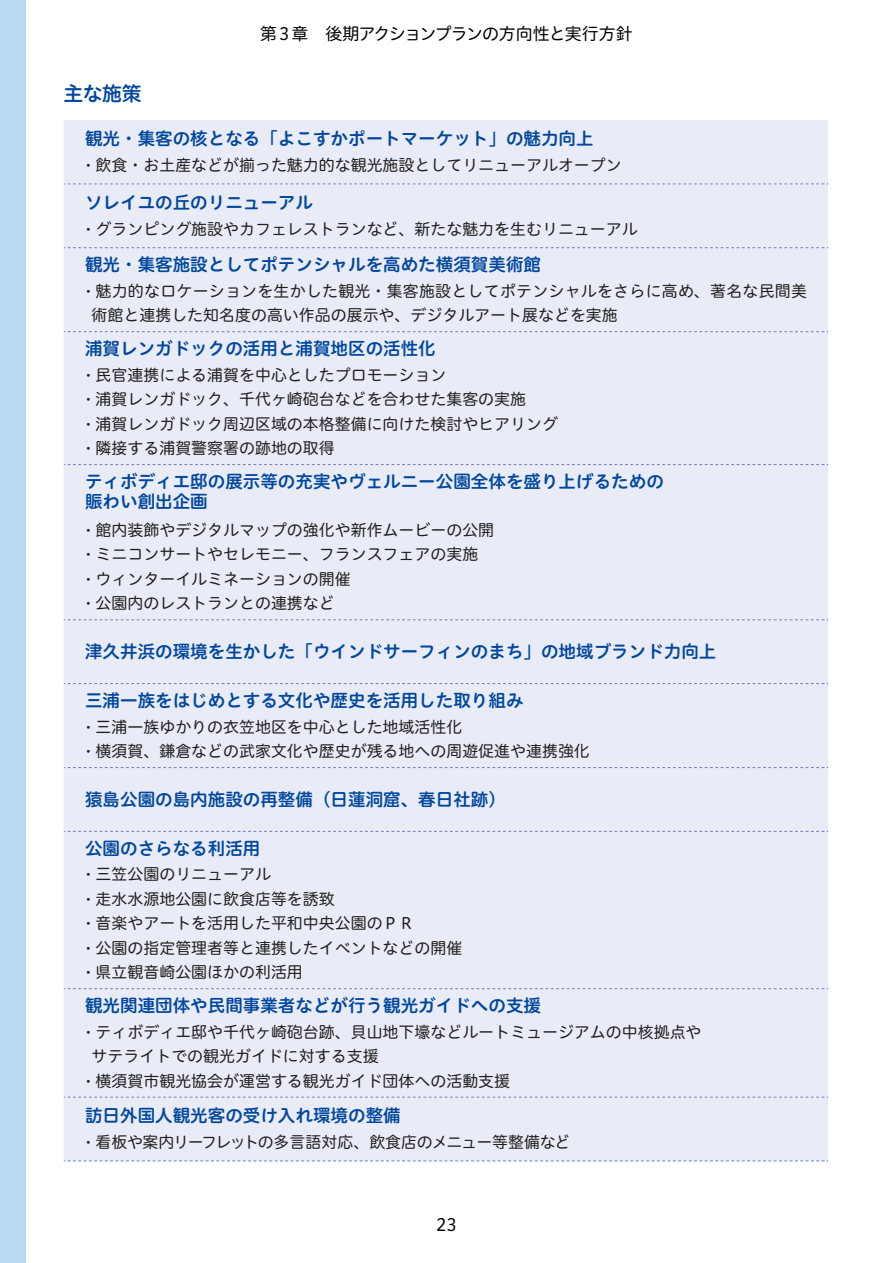
<style>
.page{position:relative;width:893px;height:1263px;background:#fff}
.page>*{position:absolute;margin:0;border:0;box-sizing:border-box;transform-origin:0 0}
.t1{font:19.95px "Hiragino UD Sans R Std W6";color:#00479d}
.t2{font:17.55px/20.2px "Hiragino UD Sans R Std W6";color:#00479d}
.t3{font:16.95px "Hiragino UD Sans R Std W4";letter-spacing:-.055em;color:#000}
.t4{font:15.9px/24.5px "Hiragino UD Sans R Std W4";color:#1f1e1d}
.t5{font:15.9px "Hiragino UD Sans R Std W4";letter-spacing:-.02em;color:#1f1e1d}
</style>
<div class="page">
<div style="left:0;top:0;width:26px;height:1263px;background:#bbd8f2"></div>
<div style="left:64px;top:120px;width:764px;height:1040px;background:#e9ebf6"></div>
<svg style="left:64px;top:183px;width:764px;height:1px"></svg>
<svg style="left:64px;top:247px;width:764px;height:1px"></svg>
<svg style="left:64px;top:331px;width:764px;height:1px"></svg>
<svg style="left:64px;top:464px;width:764px;height:1px"></svg>
<svg style="left:64px;top:619px;width:764px;height:1px"></svg>
<svg style="left:64px;top:683px;width:764px;height:1px"></svg>
<svg style="left:64px;top:767px;width:764px;height:1px"></svg>
<svg style="left:64px;top:831px;width:764px;height:1px"></svg>
<svg style="left:64px;top:988px;width:764px;height:1px"></svg>
<svg style="left:64px;top:1096px;width:764px;height:2px"></svg>
<svg style="left:64px;top:1160px;width:764px;height:1px"></svg>
<p class="t3" style="left:260px;top:21px;width:374px">第３章　後期アクションプランの方向性と実行方針</p>
<p class="t1" style="left:64px;top:78px;width:80px">主な施策</p>
<p class="t2" style="left:85px;top:128px;width:510px">観光・集客の核となる「よこすかポートマーケット」の魅力向上</p>
<p class="t4" style="left:85px;top:152px;width:538px">• 飲食・お土産などが揃った魅力的な観光施設としてリニューアルオープン</p>
<p class="t2" style="left:85px;top:192px;width:230px">ソレイユの丘のリニューアル</p>
<p class="t4" style="left:85px;top:216px;width:554px">• グランピング施設やカフェレストランなど、新たな魅力を生むリニューアル</p>
<p class="t2" style="left:85px;top:253px;width:458px">観光・集客施設としてポテンシャルを高めた横須賀美術館</p>
<p class="t4" style="left:92px;top:278px;width:717px;text-indent:-7px">• 魅力的なロケーションを生かした観光・集客施設としてポテンシャルをさらに高め、著名な民間美術館と連携した知名度の高い作品の展示や、デジタルアート展などを実施</p>
<p class="t2" style="left:85px;top:337px;width:352px">浦賀レンガドックの活用と浦賀地区の活性化</p>
<p class="t4" style="left:85px;top:362px;width:363px">• 民官連携による浦賀を中心としたプロモーション</p>
<p class="t4" style="left:85px;top:386px;width:443px">• 浦賀レンガドック、千代ヶ崎砲台などを合わせた集客の実施</p>
<p class="t4" style="left:85px;top:411px;width:474px">• 浦賀レンガドック周辺区域の本格整備に向けた検討やヒアリング</p>
<p class="t4" style="left:85px;top:435px;width:251px">• 隣接する浦賀警察署の跡地の取得</p>
<p class="t2" style="left:85px;top:470px;width:580px">ティボディエ邸の展示等の充実やヴェルニー公園全体を盛り上げるための賑わい創出企画</p>
<p class="t4" style="left:85px;top:517px;width:411px">• 館内装飾やデジタルマップの強化や新作ムービーの公開</p>
<p class="t4" style="left:85px;top:541px;width:395px">• ミニコンサートやセレモニー、フランスフェアの実施</p>
<p class="t4" style="left:85px;top:566px;width:267px">• ウィンターイルミネーションの開催</p>
<p class="t4" style="left:85px;top:590px;width:251px">• 公園内のレストランとの連携など</p>
<p class="t2" style="left:85px;top:641px;width:633px">津久井浜の環境を生かした「ウインドサーフィンのまち」の地域ブランド力向上</p>
<p class="t2" style="left:85px;top:689px;width:440px">三浦一族をはじめとする文化や歴史を活用した取り組み</p>
<p class="t4" style="left:85px;top:714px;width:379px">• 三浦一族ゆかりの衣笠地区を中心とした地域活性化</p>
<p class="t4" style="left:85px;top:738px;width:506px">• 横須賀、鎌倉などの武家文化や歴史が残る地への周遊促進や連携強化</p>
<p class="t2" style="left:85px;top:788px;width:422px">猿島公園の島内施設の再整備（日蓮洞窟、春日社跡）</p>
<p class="t2" style="left:85px;top:837px;width:177px">公園のさらなる利活用</p>
<p class="t4" style="left:85px;top:861px;width:187px">• 三笠公園のリニューアル</p>
<p class="t4" style="left:85px;top:886px;width:251px">• 走水水源地公園に飲食店等を誘致</p>
<p class="t4" style="left:85px;top:910px;width:331px">• 音楽やアートを活用した平和中央公園のＰＲ</p>
<p class="t4" style="left:85px;top:935px;width:379px">• 公園の指定管理者等と連携したイベントなどの開催</p>
<p class="t4" style="left:85px;top:959px;width:219px">• 県立観音崎公園ほかの利活用</p>
<p class="t2" style="left:85px;top:994px;width:458px">観光関連団体や民間事業者などが行う観光ガイドへの支援</p>
<p class="t4" style="left:92px;top:1019px;width:611px;text-indent:-7px">• ティボディエ邸や千代ヶ崎砲台跡、貝山地下壕などルートミュージアムの中核拠点やサテライトでの観光ガイドに対する支援</p>
<p class="t4" style="left:85px;top:1068px;width:427px">• 横須賀市観光協会が運営する観光ガイド団体への活動支援</p>
<p class="t2" style="left:85px;top:1105px;width:317px">訪日外国人観光客の受け入れ環境の整備</p>
<p class="t5" style="left:85px;top:1130px;width:487px">• 看板や案内リーフレットの多言語対応、飲食店のメニュー等整備など</p>
<p class="t3" style="left:436px;top:1212px;width:22px">23</p>
</div>
